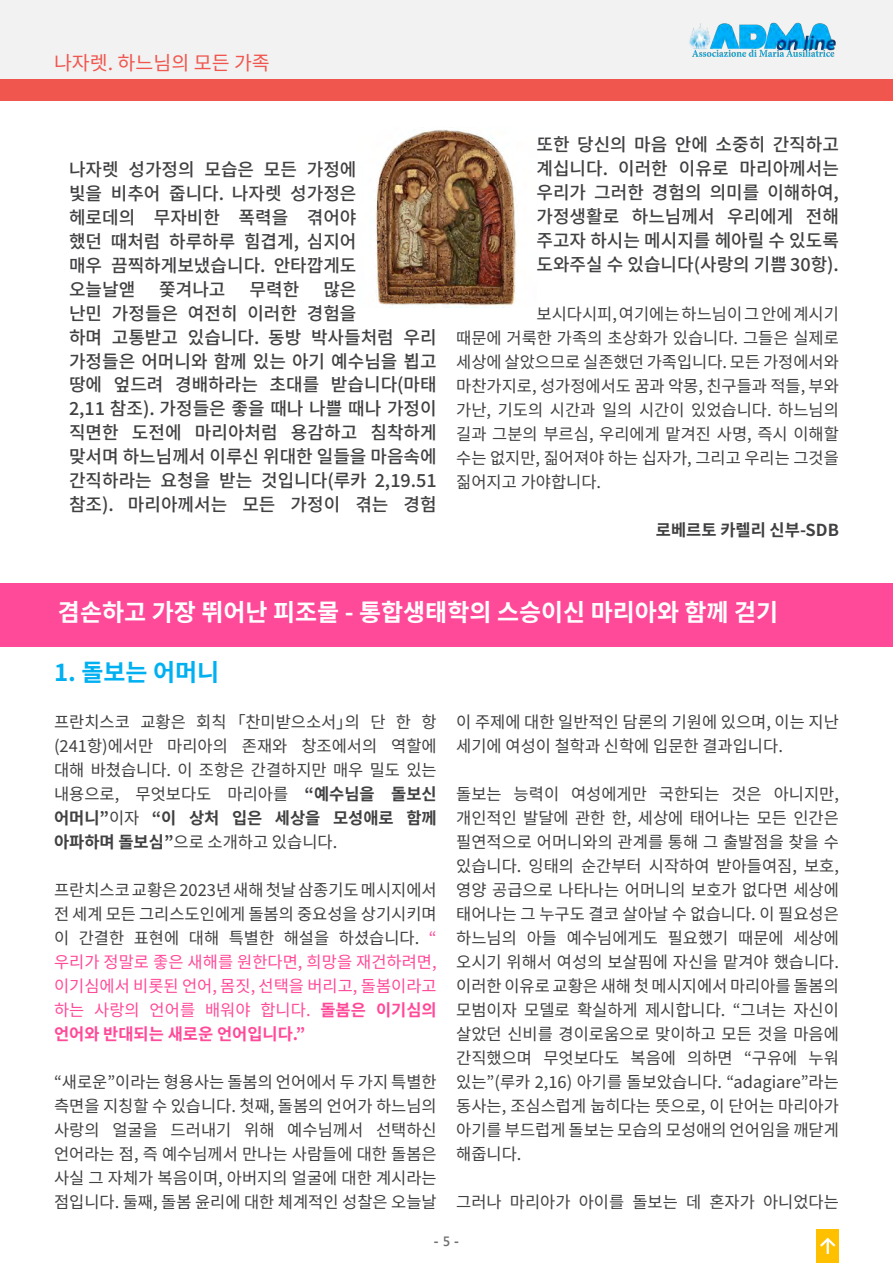
<style>
.page{position:relative;width:893px;height:1263px;background:#fff}
.page>*{position:absolute;margin:0;border:0;box-sizing:border-box;transform-origin:0 0}
.t1{font:700 24px "Noto Sans KR";color:#fff}
.t2{font:700 24px "Noto Sans KR";color:#00b0f0}
.t3{font:19.5px "Noto Sans KR";color:#f0564e}
.t4{font:500 18px/24px "Noto Sans KR";color:#414042;text-align:justify}
.t5{font:16.5px/24px "Noto Sans KR";color:#414042;text-align:justify}
.t6{font:700 16.5px "Noto Sans KR";color:#414042}
.t7{font:700 13.5px "Segoe UI";color:#6d6e70}
.s1{font-weight:700}
.s2{color:#ff4a99}
.s3{font-weight:700;color:#ff4a99}
.s4{font-weight:600}
</style>
<div class="page">
<div style="left:0;top:0;width:893px;height:80px;background:#f2f2f2"></div>
<img style="left:689px;top:22px;width:147px;height:35px">
<div style="left:816px;top:1229px;width:23px;height:34px;background:#ffc000"></div>
<svg style="left:820px;top:1237px;width:16px;height:17px"></svg>
<div style="left:0;top:80px;width:893px;height:20px;background:#f0564e"></div>
<img style="left:375px;top:129px;width:142px;height:178px">
<div style="left:0;top:584px;width:893px;height:62px;background:#ff4a99"></div>
<p class="t3" style="left:54px;top:52px;width:217px">나자렛. 하느님의 모든 가족</p>
<p class="t4" style="left:69px;top:157px;width:289px">나자렛 성가정의 모습은 모든 가정에 빛을 비추어 줍니다. 나자렛 성가정은 헤로데의 무자비한 폭력을 겪어야 했던 때처럼 하루하루 힘겹게, 심지어 매우 끔찍하게보냈습니다. 안타깝게도 오늘날앧</p>
<p class="t4" style="left:69px;top:277px;width:369px;text-align:left;text-indent:254px">많은<br>난민 가정들은 여전히 이러한 경험을<br>하며 고통받고 있습니다. 동방 박사들처럼 우리 가정들은 어머니와 함께 있는 아기 예수님을 뵙고 땅에 엎드려 경배하라는 초대를 받습니다(마태<br>2,11 참조). 가정들은 좋을 때나 나쁠 때나 가정이 직면한 도전에 마리아처럼 용감하고 침착하게 맞서며 하느님께서 이루신 위대한 일들을 마음속에 간직하라는 요청을 받는 것입니다(루카 2,19.51 참조). 마리아께서는 모든 가정이 겪는 경험</p>
<p class="t4" style="left:159px;top:277px;width:68px">쫓겨나고</p>
<p class="t4" style="left:250px;top:277px;width:51px">무력한</p>
<p class="t4" style="left:536px;top:133px;width:304px">또한 당신의 마음 안에 소중히 간직하고 계십니다. 이러한 이유로 마리아께서는 우리가 그러한 경험의 의미를 이해하여, 가정생활로 하느님께서 우리에게 전해 주고자 하시는 메시지를 헤아릴 수 있도록 도와주실 수 있습니다(사랑의 기쁨 30항).</p>
<p class="t5" style="left:456px;top:302px;width:384px;text-indent:80px">보시다시피, 여기에는 하느님이 그 안에 계시기 때문에 거룩한 가족의 초상화가 있습니다. 그들은 실제로 세상에 살았으므로 실존했던 가족입니다. 모든 가정에서와 마찬가지로, 성가정에서도 꿈과 악몽, 친구들과 적들, 부와 가난, 기도의 시간과 일의 시간이 있었습니다. 하느님의 길과 그분의 부르심, 우리에게 맡겨진 사명, 즉시 이해할 수는 없지만, 짊어져야 하는 십자가, 그리고 우리는 그것을 짊어지고 가야합니다.</p>
<p class="t6" style="left:656px;top:520px;width:185px">로베르토 카렐리 신부-SDB</p>
<p class="t1" style="left:58px;top:599px;width:722px">겸손하고 가장 뛰어난 피조물 - 통합생태학의 스승이신 마리아와 함께 걷기</p>
<p class="t2" style="left:54px;top:659px;width:167px">1. 돌보는 어머니</p>
<p class="t5" style="left:54px;top:710px;width:384px">프란치스코 교황은 회칙 「찬미받으소서」의 단 한 항 (241항)에서만 마리아의 존재와 창조에서의 역할에 대해 바쳤습니다. 이 조항은 간결하지만 매우 밀도 있는 내용으로, 무엇보다도 마리아를 <span class="s1">“예수님을 돌보신 어머니”</span>이자 <span class="s1">“이 상처 입은 세상을 모성애로 함께 아파하며 돌보심”</span>으로 소개하고 있습니다.</p>
<p class="t5" style="left:54px;top:878px;width:384px">프란치스코 교황은 2023년 새해 첫날 삼종기도 메시지에서 전 세계 모든 그리스도인에게 돌봄의 중요성을 상기시키며 이 간결한 표현에 대해 특별한 해설을 하셨습니다. <span class="s2">“ 우리가 정말로 좋은 새해를 원한다면, 희망을 재건하려면, 이기심에서 비롯된 언어, 몸짓, 선택을 버리고, 돌봄이라고 하는 사랑의 언어를 배워야 합니다.</span> <span class="s3">돌봄은 이기심의 언어와 반대되는 새로운 언어입니다.”</span></p>
<p class="t5" style="left:54px;top:1070px;width:384px">“새로운”이라는 형용사는 돌봄의 언어에서 두 가지 특별한 측면을 지칭할 수 있습니다. 첫째, 돌봄의 언어가 하느님의 사랑의 얼굴을 드러내기 위해 예수님께서 선택하신 언어라는 점, 즉 예수님께서 만나는 사람들에 대한 돌봄은 사실 그 자체가 복음이며, 아버지의 얼굴에 대한 계시라는 점입니다. 둘째, 돌봄 윤리에 대한 체계적인 성찰은 오늘날</p>
<p class="t5" style="left:456px;top:710px;width:384px">이 주제에 대한 일반적인 담론의 기원에 있으며, 이는 지난 세기에 여성이 철학과 신학에 입문한 결과입니다.</p>
<p class="t5" style="left:456px;top:782px;width:384px">돌보는 능력이 여성에게만 국한되는 것은 아니지만, 개인적인 발달에 관한 한, 세상에 태어나는 모든 인간은 필연적으로 어머니와의 관계를 통해 그 출발점을 찾을 수 있습니다. 잉태의 순간부터 시작하여 받아들여짐, 보호, 영양 공급으로 나타나는 어머니의 보호가 없다면 세상에 태어나는 그 누구도 결코 살아날 수 없습니다. 이 필요성은 하느님의 아들 예수님에게도 필요했기 때문에 세상에 오시기 위해서 여성의 보살핌에 자신을 맡겨야 했습니다. 이러한 이유로 교황은 새해 첫 메시지에서 마리아를 돌봄의 모범이자 모델로 확실하게 제시합니다. “그녀는 자신이 살았던 신비를 경이로움으로 맞이하고 모든 것을 마음에 간직했으며 무엇보다도 복음에 의하면 “구유에 누워 있는”(루카 2,16) 아기를 돌보았습니다. “adagiare”라는 동사는, 조심스럽게 눕히다는 뜻으로, 이 단어는 마리아가 아기를 부드럽게 돌보는 모습의 모성애의 언어임을 깨닫게 해줍니다.</p>
<p class="t5" style="left:456px;top:1190px;width:384px">그러나 마리아가 아이를 돌보는 데 혼자가 아니었다는</p>
<p class="t7" style="left:434px;top:1229px;width:27px">- <span class="s4">5</span> -</p>
</div>
